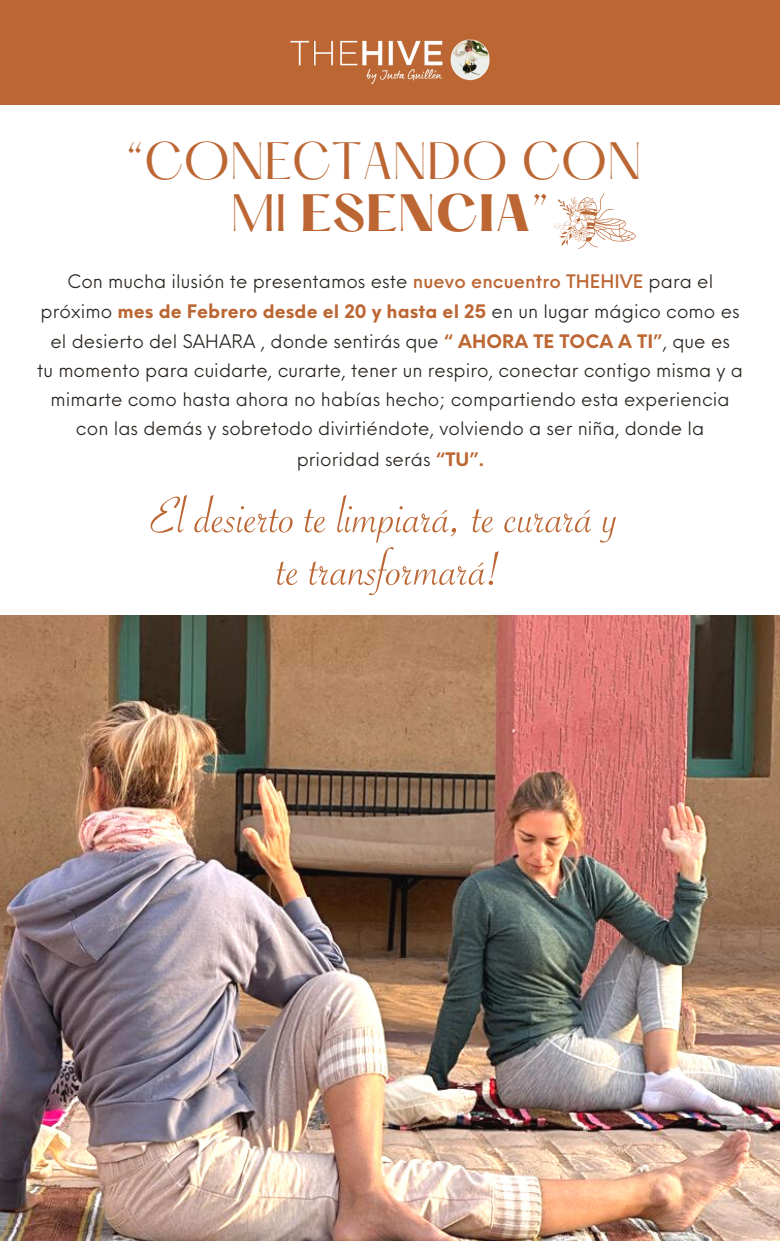
<style>
.page{position:relative;width:780px;height:1241px;background:#fff}
.page>*{position:absolute;margin:0;border:0;box-sizing:border-box;transform-origin:0 0}
.t1{font:54.25px "Savoye Let Plain";color:#bc6633}
.t2{font:45.88px "Hatton";color:#bc6633}
.t3{font:700 45.88px "Hatton";color:#bc6633}
.t4{font:18.12px "Neue Einstellung";letter-spacing:.005em;color:#29241f}
.t5{font:700 18.12px "Neue Einstellung";letter-spacing:.005em;color:#bc6633}
.s1{font-weight:400}
.s2{font-weight:500;color:#bc6633}
.s3{font-weight:400;color:#29241f}
.s4{font-weight:700;color:#bc6633}
</style>
<div class="page">
<img style="left:0;top:615px;width:779px;height:625px">
<svg style="left:554px;top:193px;width:81px;height:56px"></svg>
<div style="left:0;top:0;width:779px;height:105px;background:#bc6633"></div>
<img style="left:290px;top:39px;width:200px;height:45px">
<p class="t2" style="left:125px;top:139px;width:517px">“CONECTANDO CON</p>
<p class="t3" style="left:230px;top:192px;width:320px"><span class="s1">MI</span> ESENCIA<span class="s1">”</span></p>
<p class="t4" style="left:67px;top:265px;width:647px">Con mucha ilusión te presentamos este <span class="s2">nuevo encuentro THEHIVE</span> para el</p>
<p class="t5" style="left:41px;top:295px;width:700px"><span class="s3">próximo</span> mes de Febrero desde el 20 y hasta el 25 <span class="s3">en un lugar mágico como es</span></p>
<p class="t4" style="left:50px;top:325px;width:680px">el desierto del SAHARA , donde sentirás que <span class="s4">“ AHORA TE TOCA A TI”</span>, que es</p>
<p class="t4" style="left:37px;top:354px;width:706px">tu momento para cuidarte, curarte, tener un respiro, conectar contigo misma y a</p>
<p class="t4" style="left:51px;top:383px;width:680px">mimarte como hasta ahora no habías hecho; compartiendo esta experiencia</p>
<p class="t4" style="left:76px;top:412px;width:629px">con las demás y sobretodo divirtiéndote, volviendo a ser niña, donde la</p>
<p class="t4" style="left:296px;top:442px;width:188px">prioridad serás <span class="s4">“TU”.</span></p>
<p class="t1" style="left:150px;top:495px;width:469px">El desierto te limpiará, te curará y</p>
<p class="t1" style="left:277px;top:547px;width:225px">te transformará!</p>
</div>
